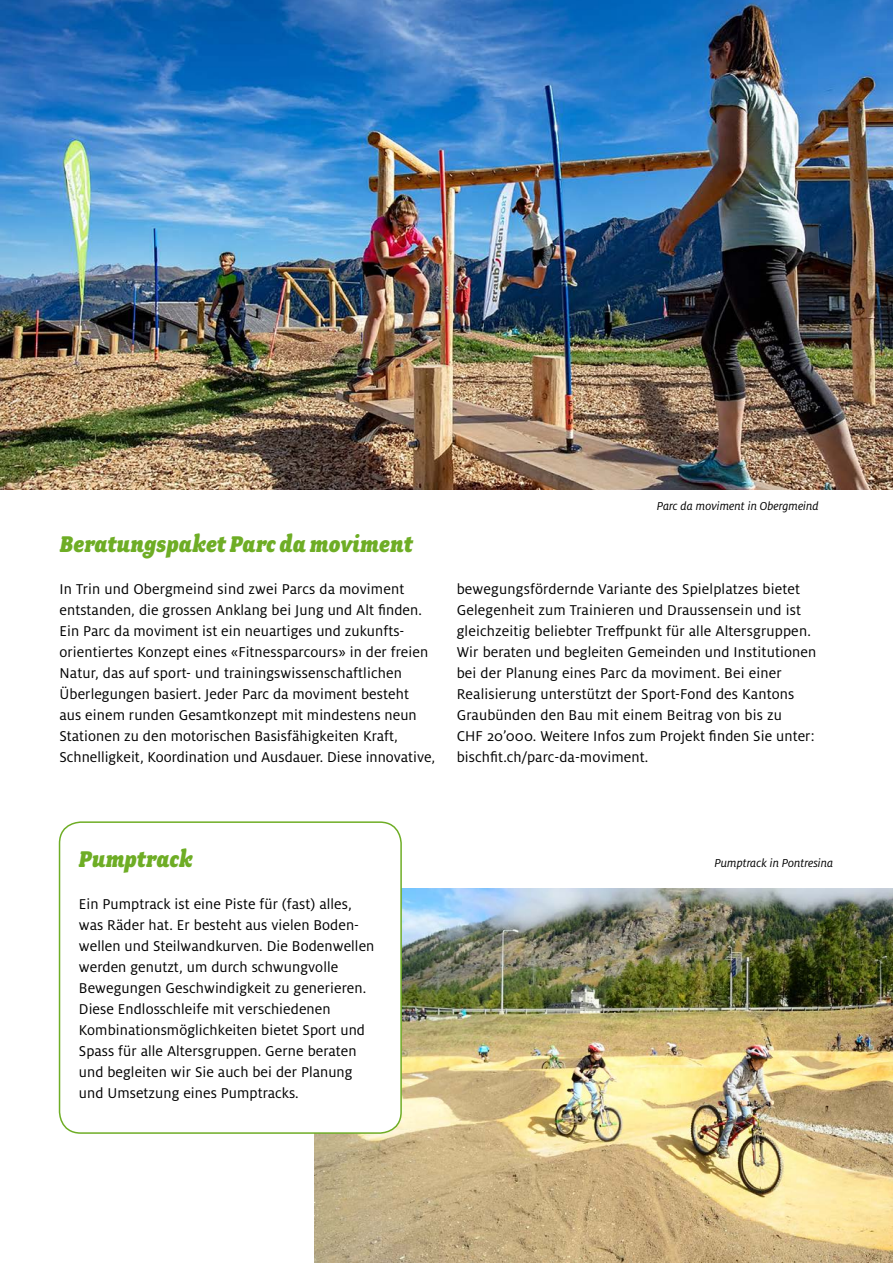
<style>
.page{position:relative;width:893px;height:1263px;background:#fff}
.page>*{position:absolute;margin:0;border:0;box-sizing:border-box;transform-origin:0 0}
.t1{font:italic 900 25.5px "Fairplex Narrow";letter-spacing:.01em;color:#6ead25}
.t2{font:15.75px/21px "Milo OT";letter-spacing:.005em;color:#000}
.t3{font:italic 12.75px "Milo OT";color:#000}
</style>
<div class="page">
<img style="left:314px;top:888px;width:579px;height:375px">
<img style="left:0;top:0;width:893px;height:489px">
<div style="left:60px;top:822px;width:341px;height:311px;background:#fff;border-radius:21px"></div>
<div style="left:59px;top:821px;width:343px;height:313px;border:2px solid #6ead25;border-radius:21px"></div>
<h1 class="t1" style="left:60px;top:529px;width:354px">Beratungspaket Parc da moviment</h1>
<p class="t3" style="left:657px;top:499px;width:163px">Parc da moviment in Obergmeind</p>
<p class="t2" style="left:60px;top:579px;width:377px">In Trin und Obergmeind sind zwei Parcs da moviment entstanden, die grossen Anklang bei Jung und Alt finden.<br>Ein Parc da moviment ist ein neuartiges und zukunfts&shy;orientiertes Konzept eines «Fitnessparcours» in der freien Natur, das auf sport- und trainingswissenschaftlichen Überlegungen basiert. Jeder Parc da moviment besteht<br>aus einem runden Gesamtkonzept mit mindestens neun Stationen zu den motorischen Basisfähigkeiten Kraft, Schnelligkeit, Koordination und Ausdauer. Diese innovative,</p>
<p class="t2" style="left:457px;top:579px;width:361px">bewegungsfördernde Variante des Spielplatzes bietet Gelegenheit zum Trainieren und Draussensein und ist gleichzeitig beliebter Treffpunkt für alle Altersgruppen.<br>Wir beraten und begleiten Gemeinden und Institutionen bei der Planung eines Parc da moviment. Bei einer Realisierung unterstützt der Sport-Fond des Kantons Graubünden den Bau mit einem Beitrag von bis zu<br>CHF 20’000. Weitere Infos zum Projekt finden Sie unter: bischfit.ch/parc-da-moviment.</p>
<h1 class="t1" style="left:79px;top:844px;width:115px">Pumptrack</h1>
<p class="t2" style="left:79px;top:894px;width:297px">Ein Pumptrack ist eine Piste für (fast) alles, was Räder hat. Er besteht aus vielen Boden&shy;wellen und Steilwandkurven. Die Bodenwellen werden genutzt, um durch schwungvolle Bewegungen Geschwindigkeit zu generieren.<br>Diese Endlosschleife mit verschiedenen Kombinationsmöglichkeiten bietet Sport und Spass für alle Altersgruppen. Gerne beraten und begleiten wir Sie auch bei der Planung und Umsetzung eines Pumptracks.</p>
<p class="t3" style="left:715px;top:856px;width:120px">Pumptrack in Pontresina</p>
</div>
